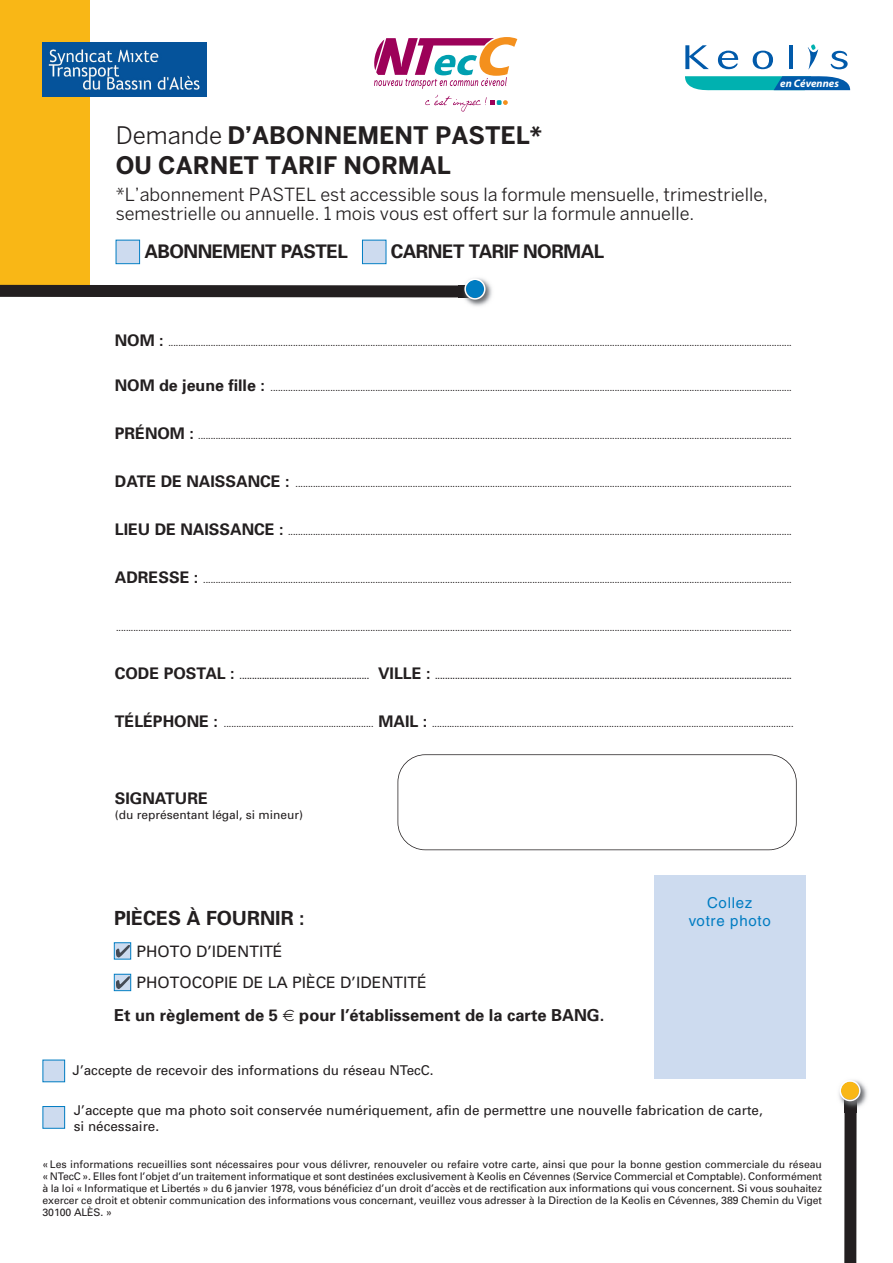
<style>
.page{position:relative;width:893px;height:1263px;background:#fff}
.page>*{position:absolute;margin:0;border:0;box-sizing:border-box;transform-origin:0 0}
.t1{font:700 24px/30px "Benton Sans";color:#231f20}
.t2{font:700 19.5px "Univers";color:#231f20}
.t3{font:700 18.75px "Univers";letter-spacing:-.025em;color:#231f20}
.t4{font:18px/19.5px "Benton Sans";color:#231f20}
.t5{font:700 16.5px "Univers";color:#231f20}
.t6{font:700 16.05px "Univers";color:#231f20}
.t7{font:15.75px/31.5px "Univers";color:#231f20}
.t8{font:15px/18px "Helvetica";letter-spacing:.05em;color:#007cc2;text-align:center}
.t9{font:13.5px/16.2px "Univers";color:#231f20}
.t10{font:12px "Univers";color:#231f20}
.t11{font:italic 700 10.95px "Myriad";color:#fff}
.t12{font:10.5px/12px "Univers";letter-spacing:-.01em;color:#231f20;text-align:justify}
.t13{font:9px "Univers";color:#231f20}
.t14{font:700 9px "Univers";color:#231f20}
.s1{font-weight:400}
.s2{font-weight:700;font-size:16.05px}
.s3{font-size:16.05px}
</style>
<div class="page">
<div style="left:116px;top:240px;width:23px;height:23px;background:#cddbef"></div>
<div style="left:116px;top:240px;width:24px;height:24px;border:1px solid #007cc2"></div>
<div style="left:363px;top:240px;width:23px;height:23px;background:#cddbef"></div>
<div style="left:362px;top:240px;width:24px;height:24px;border:1px solid #007cc2"></div>
<div style="left:115px;top:943px;width:15px;height:16px;background:#cddbef"></div>
<svg style="left:116px;top:945px;width:13px;height:12px"></svg>
<div style="left:114px;top:942px;width:17px;height:17px;border:1px solid #007cc2"></div>
<svg style="left:116px;top:976px;width:13px;height:13px"></svg>
<div style="left:114px;top:974px;width:17px;height:17px;border:1px solid #007cc2"></div>
<div style="left:398px;top:754px;width:399px;height:96px;border:2px solid #231f20;border-radius:28px"></div>
<div style="left:655px;top:874px;width:151px;height:204px;background:#cddbef"></div>
<div style="left:43px;top:1060px;width:21px;height:21px;background:#cddbef"></div>
<div style="left:43px;top:1107px;width:21px;height:21px;background:#cddbef"></div>
<div style="left:43px;top:1106px;width:22px;height:23px;border:1px solid #007cc2"></div>
<div style="left:0;top:0;width:89px;height:289px;background:#f9b716"></div>
<img style="left:469px;top:284px;width:23px;height:22px">
<svg style="left:0;top:278px;width:489px;height:25px"></svg>
<div style="left:844px;top:1090px;width:13px;height:173px;background:#231f20"></div>
<img style="left:840px;top:1082px;width:27px;height:26px">
<img style="left:844px;top:1101px;width:12px;height:7px">
<svg style="left:839px;top:1080px;width:22px;height:21px"></svg>
<svg style="left:685px;top:44px;width:165px;height:47px"></svg>
<svg style="left:425px;top:95px;width:83px;height:17px"></svg>
<svg style="left:374px;top:37px;width:143px;height:52px"></svg>
<img style="left:43px;top:43px;width:163px;height:53px">
<p class="t11" style="left:780px;top:80px;width:60px">en Cévennes</p>
<h1 class="t1" style="left:116px;top:120px;width:428px"><span class="s1">Demande</span> D’ABONNEMENT PASTEL*<br>OU CARNET TARIF NORMAL</h1>
<h3 class="t4" style="left:116px;top:185px;width:654px">*L’abonnement PASTEL est accessible sous la formule mensuelle, trimestrielle, semestrielle ou annuelle. 1 mois vous est offert sur la formule annuelle.</h3>
<h3 class="t3" style="left:144px;top:245px;width:205px">ABONNEMENT PASTEL</h3>
<h3 class="t3" style="left:391px;top:245px;width:215px">CARNET TARIF NORMAL</h3>
<p class="t13" style="left:115px;top:339px;width:678px"><span class="s2">NOM :</span> ..........................................................................................................................................................................................................................................................</p>
<p class="t13" style="left:115px;top:384px;width:678px"><span class="s2">NOM de jeune fille :</span> .................................................................................................................................................................................................................</p>
<p class="t13" style="left:115px;top:432px;width:678px"><span class="s2">PRÉNOM :</span> ..............................................................................................................................................................................................................................................</p>
<p class="t13" style="left:115px;top:480px;width:678px"><span class="s2">DATE DE NAISSANCE :</span> .......................................................................................................................................................................................................</p>
<p class="t13" style="left:115px;top:528px;width:678px"><span class="s2">LIEU DE NAISSANCE :</span> ..........................................................................................................................................................................................................</p>
<p class="t13" style="left:115px;top:576px;width:678px"><span class="s2">ADRESSE :</span> ............................................................................................................................................................................................................................................</p>
<p class="t13" style="left:116px;top:624px;width:677px">...............................................................................................................................................................................................................................................................................</p>
<p class="t14" style="left:115px;top:672px;width:678px"><span class="s3">CODE POSTAL :</span> .................................................... <span class="s3">VILLE :</span> ...............................................................................................................................................</p>
<p class="t13" style="left:115px;top:720px;width:680px"><span class="s2">TÉLÉPHONE :</span> ............................................................ <span class="s2">MAIL :</span> .................................................................................................................................................</p>
<h3 class="t6" style="left:115px;top:792px;width:94px">SIGNATURE</h3>
<h3 class="t10" style="left:115px;top:810px;width:190px">(du représentant légal, si mineur)</h3>
<h2 class="t2" style="left:114px;top:911px;width:192px">PIÈCES À FOURNIR :</h2>
<h3 class="t7" style="left:137px;top:937px;width:292px">PHOTO D’IDENTITÉ<br>PHOTOCOPIE DE LA PIÈCE D’IDENTITÉ</h3>
<h3 class="t5" style="left:114px;top:1009px;width:165px">Et un règlement de 5</h3>
<h3 class="t5" style="left:299px;top:1009px;width:307px">pour l’établissement de la carte BANG.</h3>
<h3 class="t8" style="left:689px;top:895px;width:84px">Collez votre photo</h3>
<h3 class="t9" style="left:73px;top:1063px;width:363px">J’accepte de recevoir des informations du réseau NTecC.</h3>
<h3 class="t9" style="left:74px;top:1103px;width:690px">J’accepte que ma photo soit conservée numériquement, afin de permettre une nouvelle fabrication de carte, si nécessaire.</h3>
<p class="t12" style="left:43px;top:1159px;width:781px">« Les informations recueillies sont nécessaires pour vous délivrer, renouveler ou refaire votre carte, ainsi que pour la bonne gestion commerciale du réseau «NTecC». Elles font l’objet d’un traitement informatique et sont destinées exclusivement à Keolis en Cévennes (Service Commercial et Comptable). Conformément à la loi « Informatique et Libertés » du 6 janvier 1978, vous bénéficiez d’un droit d’accès et de rectification aux informations qui vous concernent. Si vous souhaitez exercer ce droit et obtenir communication des informations vous concernant, veuillez vous adresser à la Direction de la Keolis en Cévennes, 389 Chemin du Viget 30100 ALÈS. »</p>
</div>
